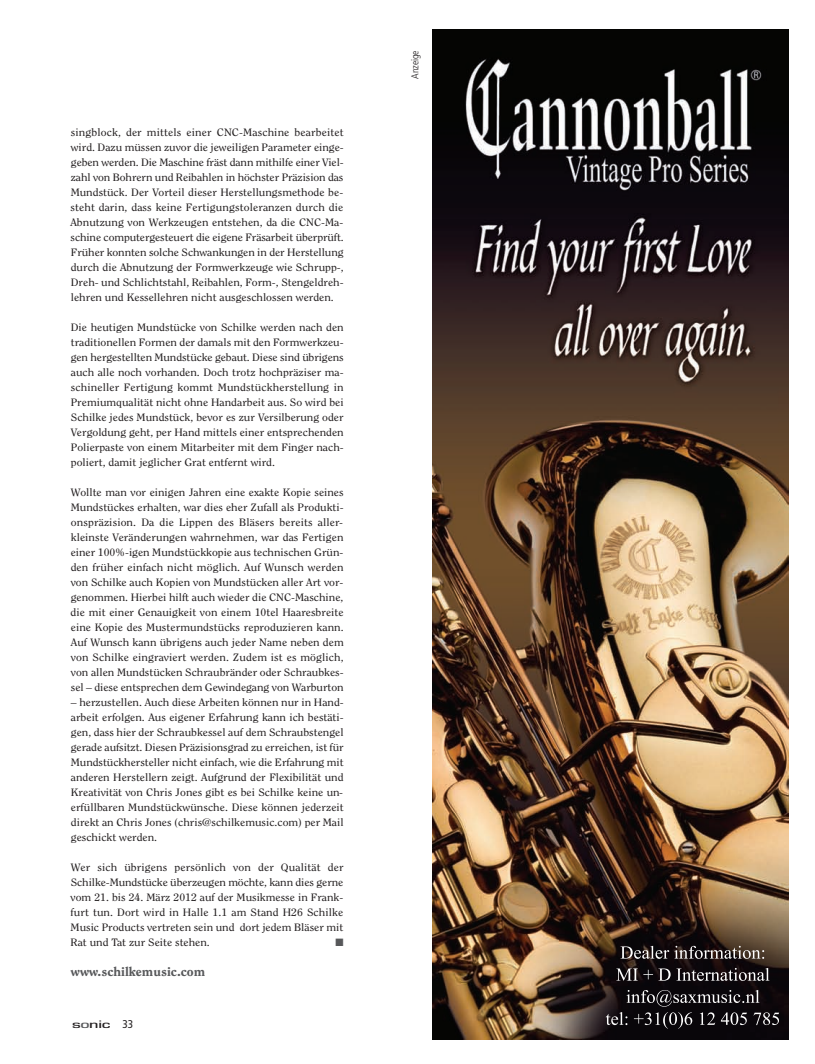
<style>
.page{position:relative;width:815px;height:1064px;background:#fff}
.page>*{position:absolute;margin:0;border:0;box-sizing:border-box;transform-origin:0 0}
.t1{font:800 12.5px "Clearface Std";color:#57585a;scale:1.1 1}
.t2{font:500 11.25px "Eurostile T";letter-spacing:-.02em;color:#231f20;scale:1.6 1}
.t3{font:10.62px/15px "Clearface Std";color:#231f20;text-align:justify;scale:1.1 1}
.t4{font:10.62px "Zapf Dingbats";color:#57585a}
.t5{font:300 condensed 10px "Frutiger LT Std";letter-spacing:-.015em;color:#231f20}
.s1{color:#57585a}
.s2{font-family:"Frutiger LT Std";font-weight:400;font-stretch:condensed}
</style>
<div class="page">
<img style="left:432px;top:29px;width:357px;height:1010px">
<img style="left:620px;top:946px;width:144px;height:13px">
<img style="left:616px;top:968px;width:154px;height:13px">
<img style="left:628px;top:990px;width:132px;height:16px">
<img style="left:619px;top:1012px;width:151px;height:17px">
<p class="t3" style="left:70px;top:125px;width:250px">singblock, der mittels einer CNC-Maschine bearbeitet wird. Dazu müssen zuvor die jeweiligen Parameter einge&shy;geben werden. Die Maschine fräst dann mithilfe einer Viel&shy;zahl von Bohrern und Reibahlen in höchster Präzision das Mundstück. Der Vorteil dieser Herstellungsmethode be&shy;steht darin, dass keine Fertigungstoleranzen durch die Abnutzung von Werkzeugen entstehen, da die CNC-Ma&shy;schine computergesteuert die eigene Fräsarbeit überprüft.<br>Früher konnten solche Schwankungen in der Herstellung durch die Abnutzung der Formwerkzeuge wie Schrupp-, Dreh- und Schlichtstahl, Reibahlen, Form-, Stengeldreh&shy;lehren und Kessellehren nicht ausgeschlossen werden.</p>
<p class="t3" style="left:71px;top:320px;width:250px">Die heutigen Mundstücke von Schilke werden nach den traditionellen Formen der damals mit den Formwerkzeu&shy;gen hergestellten Mundstücke gebaut. Diese sind übrigens auch alle noch vorhanden. Doch trotz hochpräziser ma&shy;schineller Fertigung kommt Mundstückherstellung in Premiumqualität nicht ohne Handarbeit aus. So wird bei Schilke jedes Mundstück, bevor es zur Versilberung oder Vergoldung geht, per Hand mittels einer entsprechenden Polierpaste von einem Mitarbeiter mit dem Finger nach&shy;poliert, damit jeglicher Grat entfernt wird.</p>
<p class="t3" style="left:71px;top:485px;width:250px">Wollte man vor einigen Jahren eine exakte Kopie seines Mundstückes erhalten, war dies eher Zufall als Produkti&shy;onspräzision. Da die Lippen des Bläsers bereits aller&shy;kleinste Veränderungen wahrnehmen, war das Fertigen einer 100%-igen Mundstückkopie aus technischen Grün&shy;den früher einfach nicht möglich. Auf Wunsch werden von Schilke auch Kopien von Mundstücken aller Art vor&shy;genommen. Hierbei hilft auch wieder die CNC-Maschine, die mit einer Genauigkeit von einem 10tel Haaresbreite eine Kopie des Mustermundstücks reproduzieren kann.<br>Auf Wunsch kann übrigens auch jeder Name neben dem von Schilke eingraviert werden. Zudem ist es möglich, von allen Mundstücken Schraubränder oder Schraubkes&shy;sel – diese entsprechen dem Gewindegang von Warburton</p>
<p class="t3" style="left:71px;top:695px;width:250px">– herzustellen. Auch diese Arbeiten können nur in Hand&shy;arbeit erfolgen. Aus eigener Erfahrung kann ich bestäti&shy;gen, dass hier der Schraubkessel auf dem Schraubstengel gerade aufsitzt. Diesen Präzisionsgrad zu erreichen, ist für Mundstückhersteller nicht einfach, wie die Erfahrung mit anderen Herstellern zeigt. Aufgrund der Flexibilität und Kreativität von Chris Jones gibt es bei Schilke keine un&shy;erfüllbaren Mundstückwünsche. Diese können jederzeit direkt an Chris Jones (chris@schilkemusic.com) per Mail geschickt werden.</p>
<p class="t3" style="left:71px;top:860px;width:250px">Wer sich übrigens persönlich von der Qualität der Schilke-Mundstücke überzeugen möchte, kann dies gerne vom 21. bis 24. März 2012 auf der Musikmesse in Frank&shy;furt tun. Dort wird in Halle 1.1 am Stand H26 Schilke Music Products vertreten sein und dort jedem Bläser mit Rat und Tat zur Seite stehen.</p>
<p class="t4" style="left:336px;top:936px;width:10px">■</p>
<p class="t1" style="left:71px;top:966px;width:124px">www.schilkemusic.com</p>
<p class="t2" style="left:72px;top:1017px;width:40px">s<span class="s1">o</span>nic <span class="s2">33</span></p>
<p class="t5" style="left:411px;top:79px;width:30px;rotate:-90deg">Anzeige</p>
</div>
